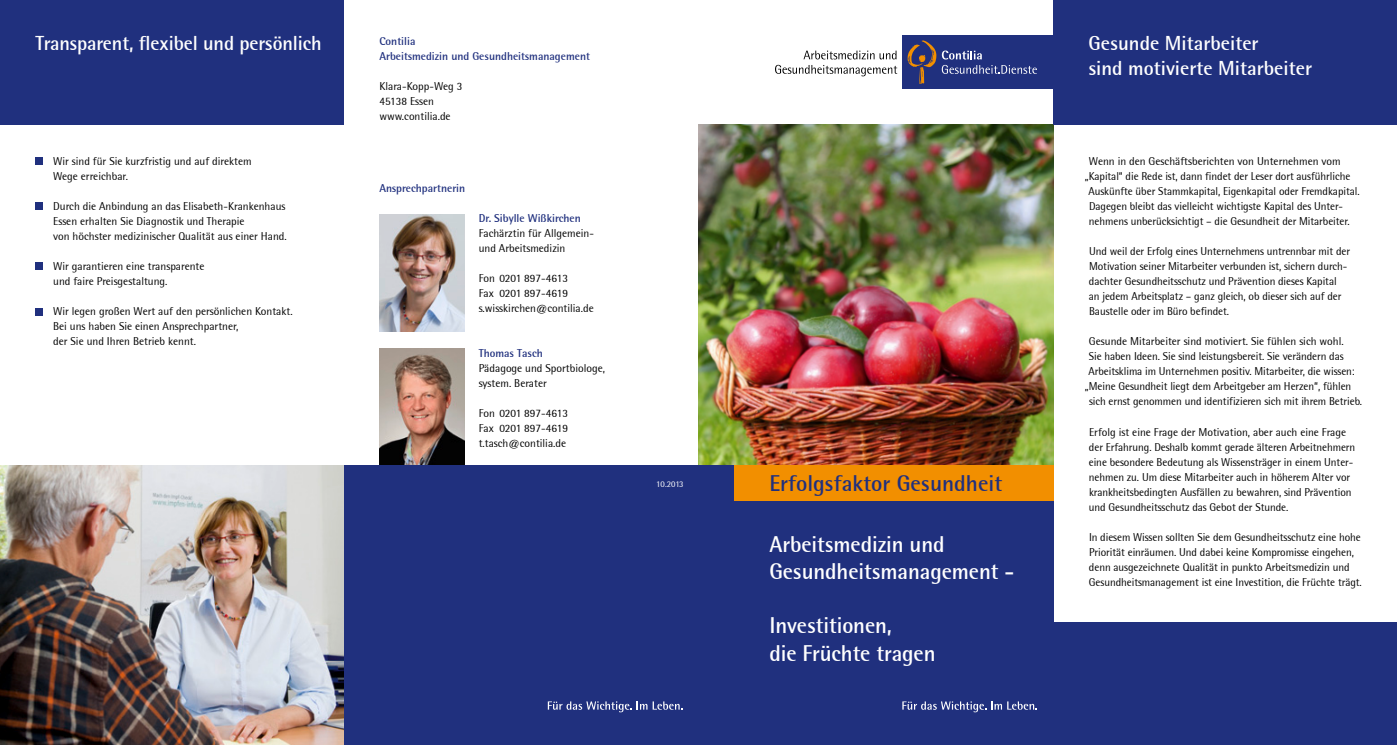
<style>
.page{position:relative;width:1397px;height:745px;background:#fff}
.page>*{position:absolute;margin:0;border:0;box-sizing:border-box;transform-origin:0 0}
.t1{font:700 22.5px/27px "Rotis Semi Sans";letter-spacing:-.005em;color:#fff}
.t2{font:700 22.5px "Rotis Semi Sans";color:#20307e}
.t3{font:700 20px/25px "Rotis Semi Sans";color:#fff}
.t4{font:11.25px/15px "Rotis Semi Sans";letter-spacing:-.005em;color:#000}
.t5{font:700 11.25px/15px "Rotis Semi Sans";color:#20307e}
.t6{font:8.75px "Rotis Semi Sans";color:#fff}
</style>
<div class="page">
<img style="left:379px;top:214px;width:85px;height:117px">
<img style="left:379px;top:348px;width:85px;height:117px">
<img style="left:698px;top:124px;width:354px;height:341px">
<div style="left:0;top:465px;width:1052px;height:279px;background:#20307e"></div>
<div style="left:1029px;top:622px;width:367px;height:122px;background:#20307e"></div>
<div style="left:0;top:0;width:344px;height:124px;background:#20307e"></div>
<div style="left:733px;top:465px;width:319px;height:35px;background:#f28f00"></div>
<svg style="left:902px;top:701px;width:99px;height:10px"></svg>
<svg style="left:1007px;top:701px;width:29px;height:8px"></svg>
<svg style="left:547px;top:701px;width:135px;height:10px"></svg>
<div style="left:902px;top:35px;width:162px;height:54px;background:#20307e"></div>
<svg style="left:907px;top:40px;width:129px;height:44px"></svg>
<svg style="left:803px;top:51px;width:93px;height:8px"></svg>
<svg style="left:775px;top:65px;width:122px;height:11px"></svg>
<div style="left:1052px;top:0;width:344px;height:124px;background:#20307e"></div>
<div style="left:35px;top:157px;width:8px;height:8px;background:#20307e"></div>
<div style="left:35px;top:202px;width:8px;height:8px;background:#20307e"></div>
<div style="left:35px;top:262px;width:8px;height:8px;background:#20307e"></div>
<div style="left:35px;top:307px;width:8px;height:8px;background:#20307e"></div>
<img style="left:0;top:465px;width:344px;height:279px">
<h2 class="t3" style="left:35px;top:30px;width:288px">Transparent, flexibel und persönlich</h2>
<p class="t4" style="left:53px;top:154px;width:200px">Wir sind für Sie kurzfristig und auf direktem<br>Wege erreichbar.</p>
<p class="t4" style="left:53px;top:199px;width:235px">Durch die Anbindung an das Elisabeth-Krankenhaus<br>Essen erhalten Sie Diagnostik und Therapie<br>von höchster medizinischer Qualität aus einer Hand.</p>
<p class="t4" style="left:53px;top:259px;width:153px">Wir garantieren eine transparente und faire Preisgestaltung.</p>
<p class="t4" style="left:53px;top:304px;width:241px">Wir legen großen Wert auf den persönlichen Kontakt.<br>Bei uns haben Sie einen Ansprechpartner,<br>der Sie und Ihren Betrieb kennt.</p>
<p class="t5" style="left:379px;top:34px;width:212px">Contilia<br>Arbeitsmedizin und Gesundheitsmanagement</p>
<p class="t4" style="left:379px;top:79px;width:84px">Klara-Kopp-Weg 3<br>45138 Essen www.contilia.de</p>
<p class="t5" style="left:379px;top:180px;width:87px">Ansprechpartnerin</p>
<p class="t5" style="left:478px;top:210px;width:104px">Dr. Sibylle Wißkirchen</p>
<p class="t4" style="left:478px;top:225px;width:117px">Fachärztin für Allgemein&shy;und Arbeitsmedizin</p>
<p class="t4" style="left:478px;top:270px;width:117px">Fon 0201 897-4613<br>Fax 0201 897-4619 s.wisskirchen@contilia.de</p>
<p class="t5" style="left:478px;top:345px;width:66px">Thomas Tasch</p>
<p class="t4" style="left:478px;top:360px;width:128px">Pädagoge und Sportbiologe, system. Berater</p>
<p class="t4" style="left:478px;top:405px;width:91px;text-align:justify">Fon 0201 897-4613<br>Fax 0201 897-4619 t.tasch@contilia.de</p>
<p class="t6" style="left:656px;top:478px;width:29px">10.2013</p>
<h1 class="t2" style="left:769px;top:469px;width:234px">Erfolgsfaktor Gesundheit</h1>
<h1 class="t1" style="left:769px;top:530px;width:246px">Arbeitsmedizin und<br>Gesundheitsmanagement -</h1>
<h1 class="t1" style="left:769px;top:611px;width:168px">Investitionen,<br>die Früchte tragen</h1>
<h2 class="t3" style="left:1088px;top:30px;width:225px">Gesunde Mitarbeiter<br>sind motivierte Mitarbeiter</h2>
<p class="t4" style="left:1088px;top:154px;width:253px">Wenn in den Geschäftsberichten von Unternehmen vom</p>
<p class="t4" style="left:1084px;top:169px;width:267px">„Kapital“ die Rede ist, dann findet der Leser dort ausführliche</p>
<p class="t4" style="left:1088px;top:184px;width:273px">Auskünfte über Stammkapital, Eigenkapital oder Fremdkapital.</p>
<p class="t4" style="left:1088px;top:199px;width:255px">Dagegen bleibt das vielleicht wichtigste Kapital des Unter-</p>
<p class="t4" style="left:1088px;top:214px;width:262px">nehmens unberücksichtigt – die Gesundheit der Mitarbeiter.</p>
<p class="t4" style="left:1088px;top:244px;width:263px">Und weil der Erfolg eines Unternehmens untrennbar mit der Motivation seiner Mitarbeiter verbunden ist, sichern durch&shy;dachter Gesundheitsschutz und Prävention dieses Kapital an jedem Arbeitsplatz – ganz gleich, ob dieser sich auf der Baustelle oder im Büro befindet.</p>
<p class="t4" style="left:1088px;top:334px;width:256px">Gesunde Mitarbeiter sind motiviert. Sie fühlen sich wohl.</p>
<p class="t4" style="left:1088px;top:349px;width:256px">Sie haben Ideen. Sie sind leistungsbereit. Sie verändern das</p>
<p class="t4" style="left:1088px;top:364px;width:268px">Arbeitsklima im Unternehmen positiv. Mitarbeiter, die wissen:</p>
<p class="t4" style="left:1084px;top:379px;width:268px">„Meine Gesundheit liegt dem Arbeitgeber am Herzen“, fühlen</p>
<p class="t4" style="left:1088px;top:394px;width:274px">sich ernst genommen und identifizieren sich mit ihrem Betrieb.</p>
<p class="t4" style="left:1088px;top:424px;width:268px">Erfolg ist eine Frage der Motivation, aber auch eine Frage der Erfahrung. Deshalb kommt gerade älteren Arbeitnehmern eine besondere Bedeutung als Wissensträger in einem Unter&shy;nehmen zu. Um diese Mitarbeiter auch in höherem Alter vor krankheitsbedingten Ausfällen zu bewahren, sind Prävention und Gesundheitsschutz das Gebot der Stunde.</p>
<p class="t4" style="left:1088px;top:529px;width:274px">In diesem Wissen sollten Sie dem Gesundheitsschutz eine hohe Priorität einräumen. Und dabei keine Kompromisse eingehen, denn ausgezeichnete Qualität in punkto Arbeitsmedizin und Gesundheitsmanagement ist eine Investition, die Früchte trägt.</p>
</div>
